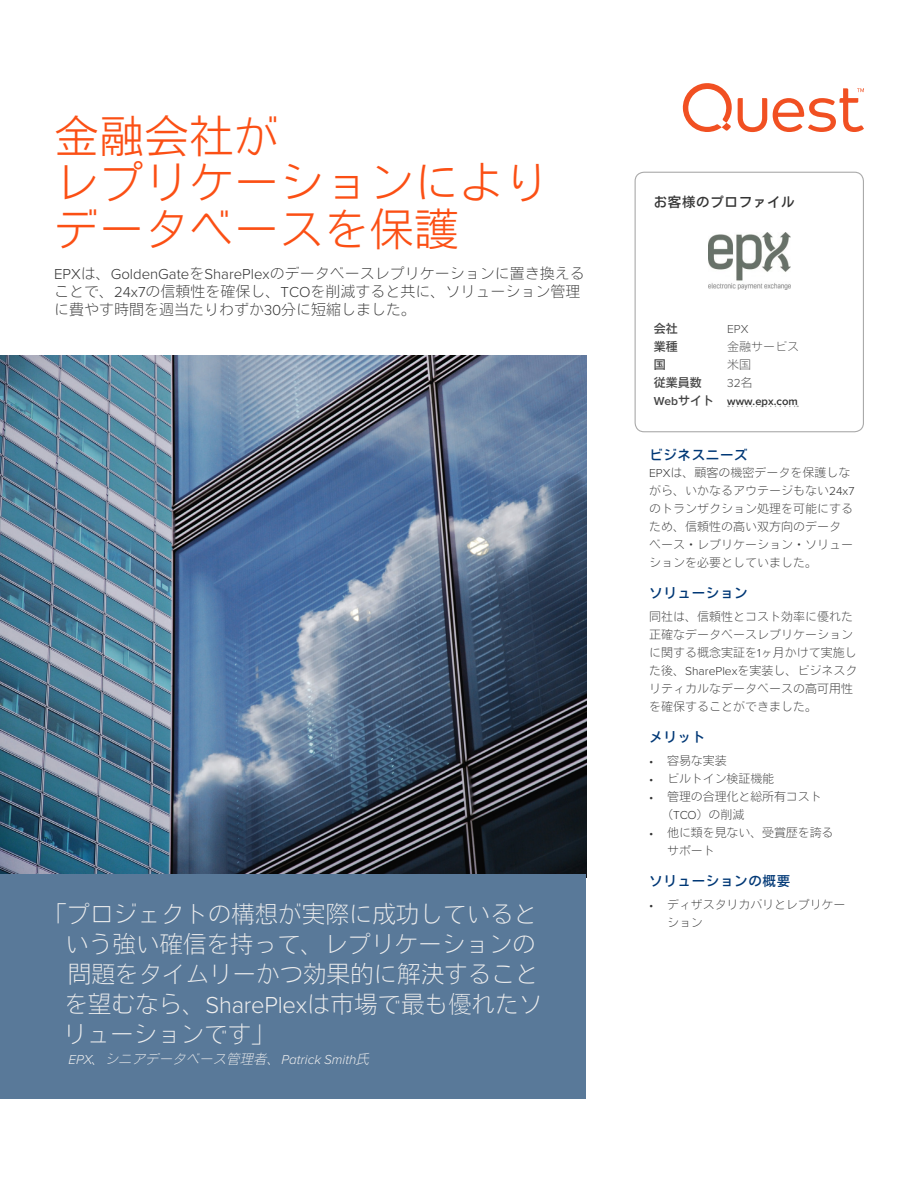
<style>
.page{position:relative;width:918px;height:1188px;background:#fff}
.page>*{position:absolute;margin:0;border:0;box-sizing:border-box;transform-origin:0 0}
.FRONT_PG_Headline_Qu{font:45px/46.5px "Motoya Cedar Std W2";color:#fb4f14}
.p1-4_pullquote-rebra{font:24px/30px "Motoya Cedar Std W1";letter-spacing:-.01em;color:#eee}
.FRONT_PG_Subhead_Dar{font:15px/18px "Motoya Cedar Std W1";color:#333}
.p1-4_pullquote-rebra-2{font:italic 300 13.5px "Proxima Nova";color:#eee}
.Subhead_Quest_Blue{font:13.5px "Motoya Cedar Std W4";letter-spacing:.05em;color:#003876}
.Customer_profile{font:13.5px "Motoya Cedar Std W4";letter-spacing:.05em;color:#333}
.Body_copy_Dell_Dark{font:12px/18px "Motoya Cedar Std W1";color:#333}
.Blue_subheads{font:12px "Motoya Cedar Std W4";color:#444}
.Blue_subheads-2{font:12px "Motoya Cedar Std W1";color:#444}
.Blue_subheads-3{font:300 12px "Proxima Nova";color:#444}
.Blue_subheads-4{font:600 11.25px "Proxima Nova";color:#333}
.s1{font-family:"Proxima Nova";font-weight:300}
.s2{font-family:"Motoya Cedar Std W1";font-weight:400}
.s3{font-size:12px;color:#444}
.s4{font-family:"Motoya Cedar Std W4";font-weight:400;font-size:12px;color:#444}
</style>
<div class="page">
<svg style="left:738px;top:98px;width:29px;height:34px"></svg>
<svg style="left:683px;top:83px;width:49px;height:49px"></svg>
<svg style="left:773px;top:88px;width:91px;height:44px"></svg>
<svg style="left:728px;top:406px;width:70px;height:1px"></svg>
<div style="left:635px;top:172px;width:229px;height:260px;border:1px solid #aaa;border-radius:9px"></div>
<img style="left:0;top:356px;width:586px;height:518px">
<div style="left:0;top:874px;width:586px;height:225px;background:#597999"></div>
<img style="left:708px;top:232px;width:83px;height:57px">
<p class="FRONT_PG_Headline_Qu" style="left:54px;top:110px;width:496px">金融会社が<br>レプリケーションによりデータベースを保護</p>
<p class="FRONT_PG_Subhead_Dar" style="left:54px;top:264px;width:532px"><span class="s1">EPX</span>は、<span class="s1">GoldenGate</span>を<span class="s1">SharePlex</span>のデータベースレプリケーションに置き換えることで、<span class="s1">24x7</span>の信頼性を確保し、<span class="s1">TCO</span>を削減すると共に、ソリューション管理に費やす時間を週当たりわずか<span class="s1">30</span>分に短縮しました。</p>
<p class="p1-4_pullquote-rebra" style="left:63px;top:898px;width:481px;text-indent:-20px">「プロジェクトの構想が実際に成功しているという強い確信を持って、レプリケーションの問題をタイムリーかつ効果的に解決することを望むなら、<span class="s1">SharePlex</span>は市場で最も優れたソリューションです」</p>
<p class="p1-4_pullquote-rebra-2" style="left:68px;top:1050px;width:306px">EPX<span class="s2">、シニアデータベース管理者、</span>Patrick Smith<span class="s2">氏</span></p>
<p class="Customer_profile" style="left:654px;top:193px;width:143px">お客様のプロファイル</p>
<p class="Blue_subheads" style="left:654px;top:320px;width:25px">会社</p>
<p class="Blue_subheads-3" style="left:727px;top:320px;width:23px">EPX</p>
<p class="Blue_subheads" style="left:654px;top:338px;width:25px">業種</p>
<p class="Blue_subheads-2" style="left:727px;top:338px;width:73px">金融サービス</p>
<p class="Blue_subheads" style="left:654px;top:356px;width:13px">国</p>
<p class="Blue_subheads-2" style="left:727px;top:356px;width:25px">米国</p>
<p class="Blue_subheads" style="left:654px;top:374px;width:49px">従業員数</p>
<p class="Blue_subheads-3" style="left:727px;top:374px;width:27px">32<span class="s2">名</span></p>
<p class="Blue_subheads-4" style="left:654px;top:393px;width:146px"><span class="s3">Web</span><span class="s4">サイト</span> www.epx.com</p>
<p class="Subhead_Quest_Blue" style="left:649px;top:446px;width:100px">ビジネスニーズ</p>
<p class="Body_copy_Dell_Dark" style="left:649px;top:463px;width:207px"><span class="s1">EPX</span>は、顧客の機密データを保護しながら、いかなるアウテージもない<span class="s1">24x7</span>のトランザクション処理を可能にするため、信頼性の高い双方向のデータベース・レプリケーション・ソリューションを必要としていました。</p>
<p class="Subhead_Quest_Blue" style="left:649px;top:584px;width:100px">ソリューション</p>
<p class="Body_copy_Dell_Dark" style="left:649px;top:607px;width:210px">同社は、信頼性とコスト効率に優れた正確なデータベースレプリケーションに関する概念実証を<span class="s1">1</span>ヶ月かけて実施した後、<span class="s1">SharePlex</span>を実装し、ビジネスクリティカルなデータベースの高可用性を確保することができました。</p>
<p class="Subhead_Quest_Blue" style="left:649px;top:728px;width:58px">メリット</p>
<p class="Body_copy_Dell_Dark" style="left:649px;top:751px;width:79px"><span class="s1">•</span> 容易な実装</p>
<p class="Body_copy_Dell_Dark" style="left:649px;top:769px;width:127px"><span class="s1">•</span> ビルトイン検証機能</p>
<p class="Body_copy_Dell_Dark" style="left:661px;top:787px;width:162px;text-indent:-12px"><span class="s1">•</span> 管理の合理化と総所有コスト（<span class="s1">TCO</span>）の削減</p>
<p class="Body_copy_Dell_Dark" style="left:667px;top:823px;width:168px;text-indent:-18px"><span class="s1">•</span> 他に類を見ない、受賞歴を誇るサポート</p>
<p class="Subhead_Quest_Blue" style="left:649px;top:872px;width:143px">ソリューションの概要</p>
<p class="Body_copy_Dell_Dark" style="left:667px;top:895px;width:180px;text-indent:-18px"><span class="s1">•</span> ディザスタリカバリとレプリケーション</p>
</div>
